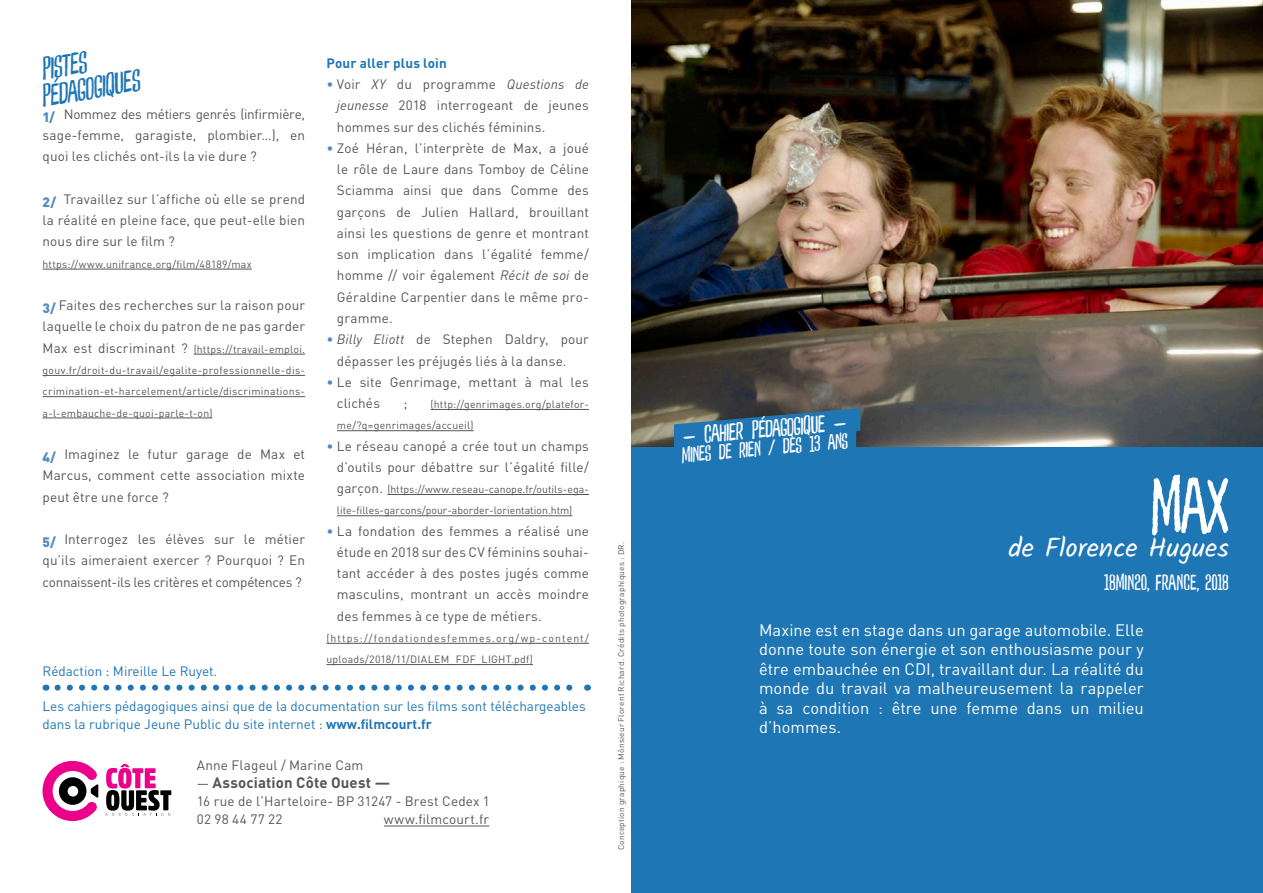
<style>
.page{position:relative;width:1263px;height:893px;background:#fff}
.page>*{position:absolute;margin:0;border:0;box-sizing:border-box;transform-origin:0 0}
.Titre_2{font:81px "Plumcake";color:#fff}
.t1{font:italic 31.5px/27px "Plumcake";color:#1e76b5}
.Réal{font:27px "Kalam";color:#fff}
.titre{font:25.5px "Plumcake";color:#fff}
.titre-2{font:22.5px "Plumcake";color:#fff}
.durée{font:22.5px "Plumcake";color:#fff}
.Chapeau{font:16.5px/19.5px "DIN Pro";color:#fff;text-align:justify}
.txt_courant{font:700 15px "DIN Pro";letter-spacing:.01em;color:#535557}
.txt_courant-2{font:13.5px/21.3px "DIN Pro";letter-spacing:.01em;color:#535557;text-align:justify}
.txt_courant-3{font:13.5px/18px "DIN Pro";color:#1e76b5}
.txt_courant-4{font:700 13.5px "DIN Pro";letter-spacing:.015em;color:#1e76b5}
.txt_courant-5{font:10.5px/21.3px "DIN Pro";letter-spacing:.025em;color:#535557;text-align:justify}
.txt_courant-6{font:10.5px/21.3px "DIN Pro";letter-spacing:.005em;color:#535557}
.txt_courant-7{font:10.5px/21.3px "DIN Pro";letter-spacing:.1em;color:#535557}
.txt_courant-8{font:8.25px "DIN Pro";letter-spacing:.025em;color:#535557}
.s1{font-weight:900;color:#5688c0}
.s2{font-size:13.5px}
.s3{color:#5688c0}
.s4{font-family:"DIN";font-style:italic}
.s5{font-weight:700}
.s6{font-weight:400;font-size:13.5px}
</style>
<div class="page">
<hr style="left:384px;top:826px;width:105px;height:1px;background:#535557">
<svg style="left:43px;top:761px;width:55px;height:60px"></svg>
<svg style="left:105px;top:764px;width:66px;height:52px"></svg>
<div style="left:631px;top:446px;width:632px;height:447px;background:#1e76b5"></div>
<img style="left:631px;top:0;width:632px;height:446px">
<svg style="left:58px;top:685px;width:515px;height:6px"></svg>
<hr style="left:43px;top:269px;width:209px;height:1px;background:#535557">
<hr style="left:194px;top:354px;width:111px;height:1px;background:#535557">
<hr style="left:43px;top:375px;width:262px;height:1px;background:#535557">
<hr style="left:43px;top:396px;width:262px;height:1px;background:#535557">
<hr style="left:43px;top:418px;width:169px;height:1px;background:#535557">
<hr style="left:431px;top:409px;width:158px;height:1px;background:#535557">
<hr style="left:337px;top:430px;width:137px;height:1px;background:#535557">
<hr style="left:387px;top:494px;width:202px;height:1px;background:#535557">
<hr style="left:337px;top:515px;width:235px;height:1px;background:#535557">
<hr style="left:326px;top:643px;width:263px;height:1px;background:#535557">
<hr style="left:326px;top:664px;width:207px;height:1px;background:#535557">
<svg style="left:652px;top:395px;width:231px;height:52px;background:#3c627c"></svg>
<p class="t1" style="left:34px;top:58px;width:101px;rotate:-10deg">PISTES<br>PÉDAGOGIQUES</p>
<p class="txt_courant-2" style="left:43px;top:103px;width:264px"><span class="s1">1/</span> Nommez des métiers genrés (infirmière, sage-femme, garagiste, plombier…), en quoi les clichés ont-ils la vie dure ?</p>
<p class="txt_courant-2" style="left:43px;top:188px;width:264px"><span class="s1">2/</span> Travaillez sur l’affiche où elle se prend la réalité en pleine face, que peut-elle bien nous dire sur le film ?</p>
<p class="txt_courant-5" style="left:43px;top:253px;width:211px">https://www.unifrance.org/film/48189/max</p>
<p class="txt_courant-2" style="left:43px;top:294px;width:264px"><span class="s1">3/</span> Faites des recherches sur la raison pour laquelle le choix du patron de ne pas garder</p>
<p class="txt_courant-5" style="left:43px;top:338px;width:264px"><span class="s2">Max est discriminant ?</span> (https://travail-emploi. gouv.fr/droit-du-travail/egalite-professionnelle-dis&shy;crimination-et-harcelement/article/discriminations&shy;a-l-embauche-de-quoi-parle-t-on)</p>
<p class="txt_courant-2" style="left:43px;top:443px;width:264px"><span class="s1">4/</span> Imaginez le futur garage de Max et Marcus, comment cette association mixte peut être une force ?</p>
<p class="txt_courant-2" style="left:43px;top:528px;width:264px"><span class="s1">5/</span> Interrogez les élèves sur le métier qu’ils aimeraient exercer ? Pourquoi ? En connaissent-ils les critères et compétences ?</p>
<p class="txt_courant-4" style="left:326px;top:54px;width:122px">Pour aller plus loin</p>
<p class="txt_courant-2" style="left:337px;top:73px;width:254px;text-indent:-11px"><span class="s3">•</span> Voir <span class="s4">XY</span> du programme <span class="s4">Questions de jeunesse</span> 2018 interrogeant de jeunes hommes sur des clichés féminins.</p>
<p class="txt_courant-2" style="left:337px;top:137px;width:254px;text-indent:-11px"><span class="s3">•</span> Zoé Héran, l’interprète de Max, a joué le rôle de Laure dans Tomboy de Céline Sciamma ainsi que dans Comme des garçons de Julien Hallard, brouillant ainsi les questions de genre et montrant son implication dans l’égalité femme/ homme // voir également <span class="s4">Récit de soi</span> de Géraldine Carpentier dans le même pro&shy;gramme.</p>
<p class="txt_courant-2" style="left:337px;top:328px;width:254px;text-indent:-11px"><span class="s3">•</span> <span class="s4">Billy Eliott</span> de Stephen Daldry, pour dépasser les préjugés liés à la danse.</p>
<p class="txt_courant-2" style="left:337px;top:371px;width:253px;text-indent:-11px"><span class="s3">•</span> Le site Genrimage, mettant à mal les clichés</p>
<p class="txt_courant-5" style="left:337px;top:393px;width:254px;text-indent:94px">(http://genrimages.org/platefor&shy;me/?q=genrimages/accueil)</p>
<p class="txt_courant-2" style="left:326px;top:434px;width:264px;text-align:right"><span class="s3">•</span> Le réseau canopé a crée tout un champs d’outils pour débattre sur l’égalité fille/</p>
<p class="txt_courant-6" style="left:337px;top:478px;width:254px"><span class="s2">garçon.</span> (https://www.reseau-canope.fr/outils-ega&shy;lite-filles-garcons/pour-aborder-lorientation.htm)</p>
<p class="txt_courant-2" style="left:337px;top:519px;width:254px;text-indent:-11px"><span class="s3">•</span> La fondation des femmes a réalisé une étude en 2018 sur des CV féminins souhai&shy;tant accéder à des postes jugés comme masculins, montrant un accès moindre des femmes à ce type de métiers.</p>
<p class="txt_courant-7" style="left:326px;top:627px;width:264px">(https://fondationdesfemmes.org/wp-content/ uploads/2018/11/DIALEM_FDF_LIGHT.pdf)</p>
<p class="txt_courant-2" style="left:403px;top:392px;width:6px">;</p>
<p class="txt_courant-3" style="left:43px;top:662px;width:176px">Rédaction : Mireille Le Ruyet.</p>
<p class="txt_courant-3" style="left:43px;top:696px;width:545px">Les cahiers pédagogiques ainsi que de la documentation sur les films sont téléchargeables dans la rubrique Jeune Public du site internet : <span class="s5">www.filmcourt.fr</span></p>
<p class="txt_courant-2" style="left:197px;top:754px;width:168px">Anne Flageul / Marine Cam</p>
<p class="txt_courant" style="left:197px;top:772px;width:195px"><span class="s6">—</span> Association Côte Ouest —</p>
<p class="txt_courant-2" style="left:197px;top:792px;width:295px;line-height:18px">16 rue de l’Harteloire- BP 31247 - Brest Cedex 1<br>02 98 44 77 22</p>
<p class="txt_courant-2" style="left:384px;top:808px;width:107px">www.filmcourt.fr</p>
<p class="txt_courant-8" style="left:615px;top:850px;width:310px;rotate:-90deg">Conception graphique : Mônsieur Florent Richard. Crédits photographiques : DR.</p>
<p class="titre" style="left:681px;top:422px;width:166px;rotate:-5deg">— CAHIER PÉDAGOGIQUE —</p>
<p class="titre-2" style="left:680px;top:442px;width:168px;rotate:-5deg">MINES DE RIEN / DÈS 13 ANS</p>
<p class="Titre_2" style="left:1150px;top:460px;width:80px">MAX</p>
<p class="Réal" style="left:1008px;top:529px;width:222px">de Florence Hugues</p>
<p class="durée" style="left:1104px;top:570px;width:126px">18MIN20, FRANCE, 2018</p>
<p class="Chapeau" style="left:759px;top:619px;width:386px">Maxine est en stage dans un garage automobile. Elle donne toute son énergie et son enthousiasme pour y être embauchée en CDI, travaillant dur. La réalité du monde du travail va malheureusement la rappeler à sa condition : être une femme dans un milieu d’hommes.</p>
</div>
